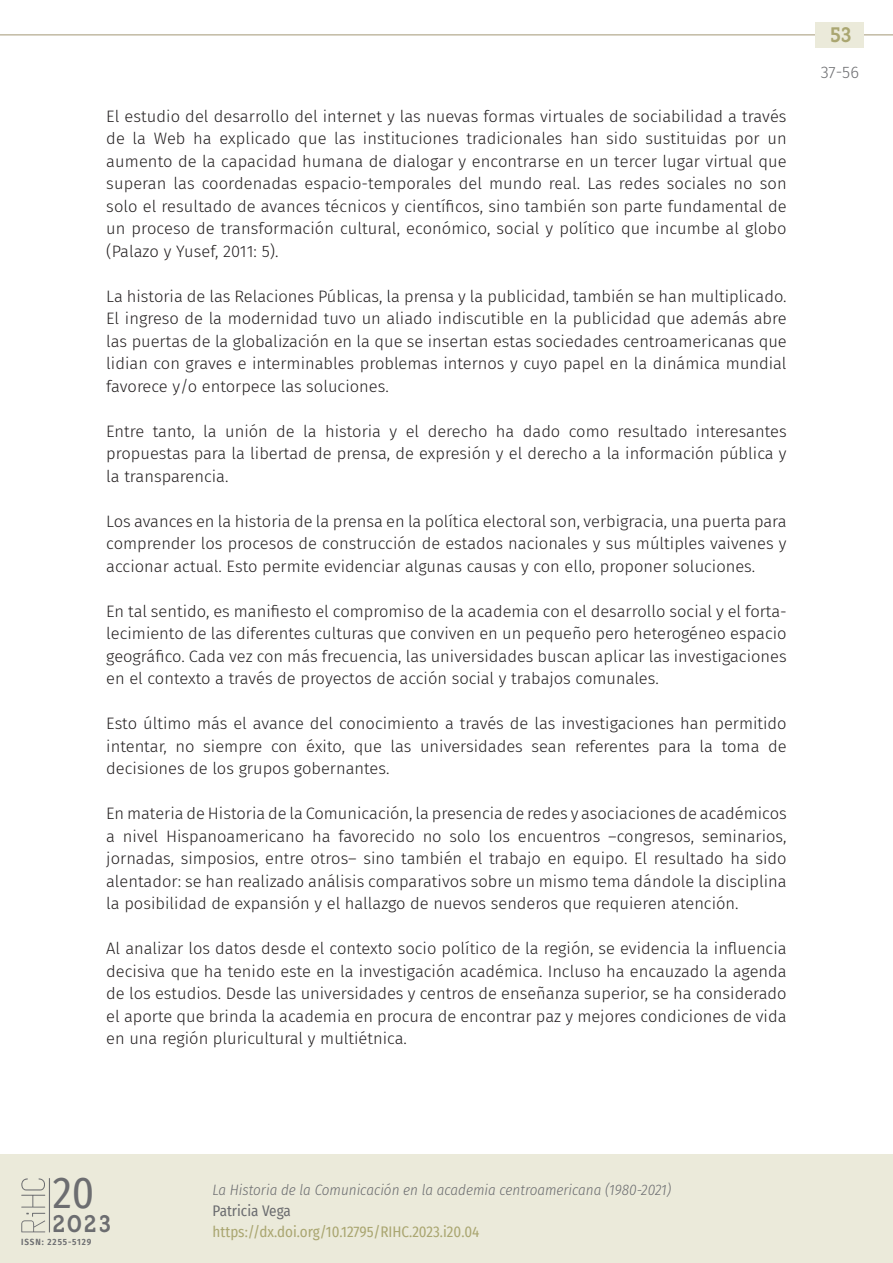
<style>
.page{position:relative;width:893px;height:1263px;background:#fff}
.page>*{position:absolute;margin:0;border:0;box-sizing:border-box;transform-origin:0 0}
.t1{font:43.2px "Fira Sans Condensed";color:#6c6d70}
.t2{font:600 24px "Gambero";color:#6c6d70}
.t3{font:600 21px "Gambero";color:#aaa671}
._00_bsc{font:300 16.5px/22.5px "Fira Sans";color:#231f20;text-align:justify}
.t4{font:300 16.5px "Fira Sans";color:#6c6d70}
.t5{font:italic 300 15px "Fira Sans Condensed";color:#6c6d70}
.t6{font:15px "Fira Sans Condensed";color:#aaa671}
.t7{font:15px "Fira Sans Condensed";color:#6c6d70}
.t8{font:600 9px "Fira Sans Condensed";letter-spacing:.1em;color:#6c6d70}
</style>
<div class="page">
<hr style="left:0;top:34px;width:893px;height:1px;background:#aea385">
<div style="left:816px;top:22px;width:48px;height:26px;background:#ebeada"></div>
<div style="left:0;top:1154px;width:893px;height:109px;background:#ebeada"></div>
<hr style="left:49px;top:1178px;width:1px;height:54px;background:#6c6d70">
<svg style="left:21px;top:1178px;width:24px;height:29px"></svg>
<svg style="left:21px;top:1213px;width:24px;height:19px"></svg>
<p class="_00_bsc" style="left:106px;top:105px;width:682px">El estudio del desarrollo del internet y las nuevas formas virtuales de sociabilidad a través de la Web ha explicado que las instituciones tradicionales han sido sustituidas por un aumento de la capacidad humana de dialogar y encontrarse en un tercer lugar virtual que superan las coordenadas espacio-temporales del mundo real. Las redes sociales no son solo el resultado de avances técnicos y científicos, sino también son parte fundamental de un proceso de transformación cultural, económico, social y político que incumbe al globo (Palazo y Yusef, 2011: 5).</p>
<p class="_00_bsc" style="left:106px;top:285px;width:682px">La historia de las Relaciones Públicas, la prensa y la publicidad, también se han multiplicado.<br>El ingreso de la modernidad tuvo un aliado indiscutible en la publicidad que además abre las puertas de la globalización en la que se insertan estas sociedades centroamericanas que lidian con graves e interminables problemas internos y cuyo papel en la dinámica mundial favorece y/o entorpece las soluciones.</p>
<p class="_00_bsc" style="left:106px;top:420px;width:682px">Entre tanto, la unión de la historia y el derecho ha dado como resultado interesantes propuestas para la libertad de prensa, de expresión y el derecho a la información pública y la transparencia.</p>
<p class="_00_bsc" style="left:106px;top:510px;width:682px">Los avances en la historia de la prensa en la política electoral son, verbigracia, una puerta para comprender los procesos de construcción de estados nacionales y sus múltiples vaivenes y accionar actual. Esto permite evidenciar algunas causas y con ello, proponer soluciones.</p>
<p class="_00_bsc" style="left:106px;top:600px;width:682px">En tal sentido, es manifiesto el compromiso de la academia con el desarrollo social y el forta&shy;lecimiento de las diferentes culturas que conviven en un pequeño pero heterogéneo espacio geográfico. Cada vez con más frecuencia, las universidades buscan aplicar las investigaciones en el contexto a través de proyectos de acción social y trabajos comunales.</p>
<p class="_00_bsc" style="left:106px;top:712px;width:682px">Esto último más el avance del conocimiento a través de las investigaciones han permitido intentar, no siempre con éxito, que las universidades sean referentes para la toma de decisiones de los grupos gobernantes.</p>
<p class="_00_bsc" style="left:106px;top:802px;width:682px">En materia de Historia de la Comunicación, la presencia de redes y asociaciones de académicos a nivel Hispanoamericano ha favorecido no solo los encuentros –congresos, seminarios, jornadas, simposios, entre otros– sino también el trabajo en equipo. El resultado ha sido alentador: se han realizado análisis comparativos sobre un mismo tema dándole la disciplina la posibilidad de expansión y el hallazgo de nuevos senderos que requieren atención.</p>
<p class="_00_bsc" style="left:106px;top:937px;width:682px">Al analizar los datos desde el contexto socio político de la región, se evidencia la influencia decisiva que ha tenido este en la investigación académica. Incluso ha encauzado la agenda de los estudios. Desde las universidades y centros de enseñanza superior, se ha considerado el aporte que brinda la academia en procura de encontrar paz y mejores condiciones de vida en una región pluricultural y multiétnica.</p>
<p class="t3" style="left:830px;top:22px;width:23px">53</p>
<p class="t4" style="left:821px;top:60px;width:40px">37-56</p>
<h1 class="t1" style="left:53px;top:1160px;width:43px">20</h1>
<h2 class="t2" style="left:53px;top:1209px;width:60px">2023</h2>
<p class="t8" style="left:21px;top:1234px;width:71px">ISSN: 2255-5129</p>
<p class="t5" style="left:213px;top:1179px;width:460px">La Historia de la Comunicación en la academia centroamericana (1980-2021)</p>
<p class="t7" style="left:213px;top:1199px;width:80px">Patricia Vega</p>
<p class="t6" style="left:213px;top:1220px;width:268px">https://dx.doi.org/10.12795/RIHC.2023.i20.04</p>
</div>
